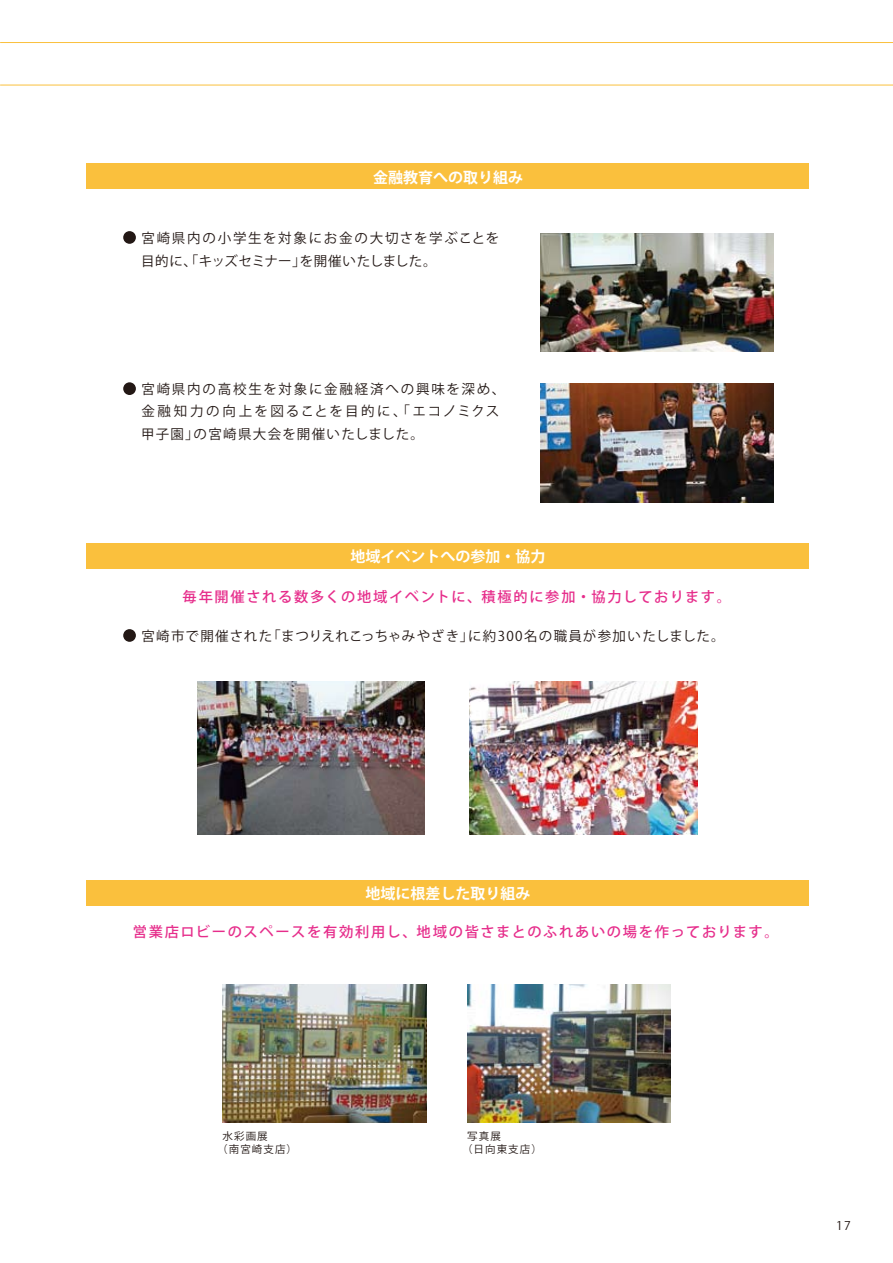
<style>
.page{position:relative;width:893px;height:1263px;background:#fff}
.page>*{position:absolute;margin:0;border:0;box-sizing:border-box;transform-origin:0 0}
.t1{font:700 15px "Koz Go Pro";color:#fff}
.t2{font:500 14.25px "Koz Go Pro";letter-spacing:.115em;color:#e62d8b}
.t3{font:13.5px/22.5px "Koz Go Pro";letter-spacing:.135em;color:#231815}
.t4{font:13.5px/22.5px "Koz Go Pro";letter-spacing:.06em;color:#231815}
.t5{font:13.5px "Koz Go Pro";letter-spacing:.08em;color:#231815}
.t6{font:12px "Koz Go Pro";color:#231815}
.t7{font:10.5px/13.5px "Koz Go Pro";letter-spacing:.1em;color:#231815}
</style>
<div class="page">
<hr style="left:0;top:42px;width:893px;height:1px;background:#fac03d">
<hr style="left:0;top:85px;width:893px;height:1px;background:#fac03d">
<img style="left:223px;top:984px;width:204px;height:138px">
<img style="left:467px;top:984px;width:203px;height:138px">
<div style="left:86px;top:163px;width:723px;height:26px;background:#fac03d"></div>
<div style="left:86px;top:543px;width:723px;height:25px;background:#fac03d"></div>
<div style="left:123px;top:231px;width:13px;height:13px;background:#231815;border-radius:50%"></div>
<div style="left:86px;top:880px;width:723px;height:25px;background:#fac03d"></div>
<img style="left:540px;top:233px;width:234px;height:119px">
<div style="left:123px;top:382px;width:13px;height:13px;background:#231815;border-radius:50%"></div>
<div style="left:123px;top:629px;width:13px;height:13px;background:#231815;border-radius:50%"></div>
<img style="left:540px;top:384px;width:234px;height:118px">
<img style="left:197px;top:681px;width:228px;height:154px">
<img style="left:469px;top:681px;width:228px;height:154px">
<p class="t1" style="left:373px;top:168px;width:151px">金融教育への取り組み</p>
<p class="t4" style="left:141px;top:227px;width:360px">宮崎県内の小学生を対象にお金の大切さを学ぶことを目的に、「キッズセミナー」を開催いたしました。</p>
<p class="t3" style="left:141px;top:378px;width:366px">宮崎県内の高校生を対象に金融経済への興味を深め、金融知力の向上を図ることを目的に、「エコノミクス甲子園」の宮崎県大会を開催いたしました。</p>
<p class="t1" style="left:350px;top:547px;width:196px">地域イベントへの参加・協力</p>
<p class="t2" style="left:166px;top:587px;width:566px">　毎年開催される数多くの地域イベントに、積極的に参加・協力しております。</p>
<p class="t5" style="left:141px;top:627px;width:585px">宮崎市で開催された「まつりえれこっちゃみやざき」に約300名の職員が参加いたしました。</p>
<p class="t1" style="left:365px;top:884px;width:166px">地域に根差した取り組み</p>
<p class="t2" style="left:117px;top:922px;width:663px">　営業店ロビーのスペースを有効利用し、地域の皆さまとのふれあいの場を作っております。</p>
<p class="t7" style="left:217px;top:1129px;width:88px;text-indent:5px">水彩画展<br>（南宮崎支店）　</p>
<p class="t7" style="left:462px;top:1129px;width:81px;text-indent:5px">写真展<br>（日向東支店）</p>
<p class="t6" style="left:836px;top:1218px;width:16px">17</p>
</div>
